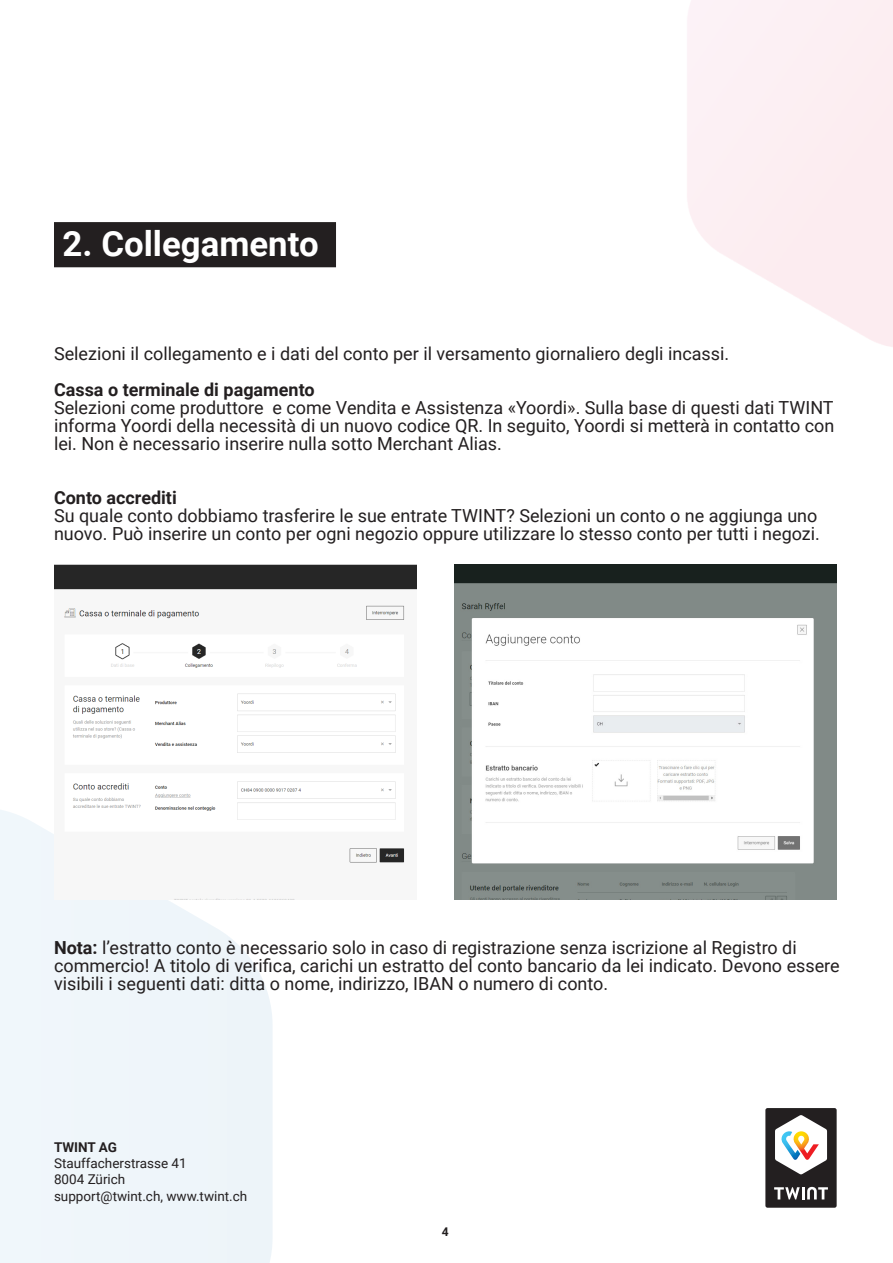
<style>
.page{position:relative;width:893px;height:1263px;background:#fff}
.page>*{position:absolute;margin:0;border:0;box-sizing:border-box;transform-origin:0 0}
.Block_Pos{font:700 34.8px "Roboto";color:#fff}
.Lead{font:18px/18px "Roboto";color:#231f20}
.Lead-2{font:700 18px "Roboto";color:#231f20}
.t1{font:13.5px/16.2px "Roboto";color:#231f20}
.t2{font:700 13.5px "Roboto";color:#231f20}
.t3{font:700 12px "Roboto";color:#231f20}
.s1{font-weight:700}
</style>
<div class="page">
<div style="left:765px;top:1108px;width:72px;height:100px;background:#231f20;border-radius:2px"></div>
<svg style="left:774px;top:1187px;width:54px;height:12px"></svg>
<svg style="left:775px;top:1115px;width:52px;height:59px"></svg>
<div style="left:0;top:810px;width:273px;height:453px;background:#eff6fa"></div>
<div style="left:54px;top:222px;width:282px;height:45px;background:#231f20"></div>
<img style="left:54px;top:565px;width:363px;height:334px">
<img style="left:455px;top:565px;width:382px;height:334px">
<p class="Block_Pos" style="left:63px;top:219px;width:257px">2. Collegamento</p>
<p class="Lead" style="left:54px;top:344px;width:677px">Selezioni il collegamento e i dati del conto per il versamento giornaliero degli incassi.</p>
<p class="Lead-2" style="left:54px;top:377px;width:262px">Cassa o terminale di pagamento</p>
<p class="Lead" style="left:54px;top:398px;width:782px;text-align:justify">Selezioni come produttore e come Vendita e Assistenza «Yoordi». Sulla base di questi dati TWINT informa Yoordi della necessità di un nuovo codice QR. In seguito, Yoordi si metterà in contatto con lei. Non è necessario inserire nulla sotto Merchant Alias.</p>
<p class="Lead-2" style="left:54px;top:485px;width:124px">Conto accrediti</p>
<p class="Lead" style="left:54px;top:506px;width:767px">Su quale conto dobbiamo trasferire le sue entrate TWINT? Selezioni un conto o ne aggiunga uno nuovo. Può inserire un conto per ogni negozio oppure utilizzare lo stesso conto per tutti i negozi.</p>
<p class="Lead" style="left:54px;top:938px;width:787px"><span class="s1">Nota:</span> l’estratto conto è necessario solo in caso di registrazione senza iscrizione al Registro di commercio! A titolo di verifica, carichi un estratto del conto bancario da lei indicato. Devono essere visibili i seguenti dati: ditta o nome, indirizzo, IBAN o numero di conto.</p>
<p class="t2" style="left:54px;top:1138px;width:64px">TWINT AG</p>
<p class="t1" style="left:54px;top:1155px;width:195px">Stauffacherstrasse 41<br>8004 Zürich<br>support@twint.ch, www.twint.ch</p>
<p class="t3" style="left:442px;top:1223px;width:8px">4</p>
</div>
